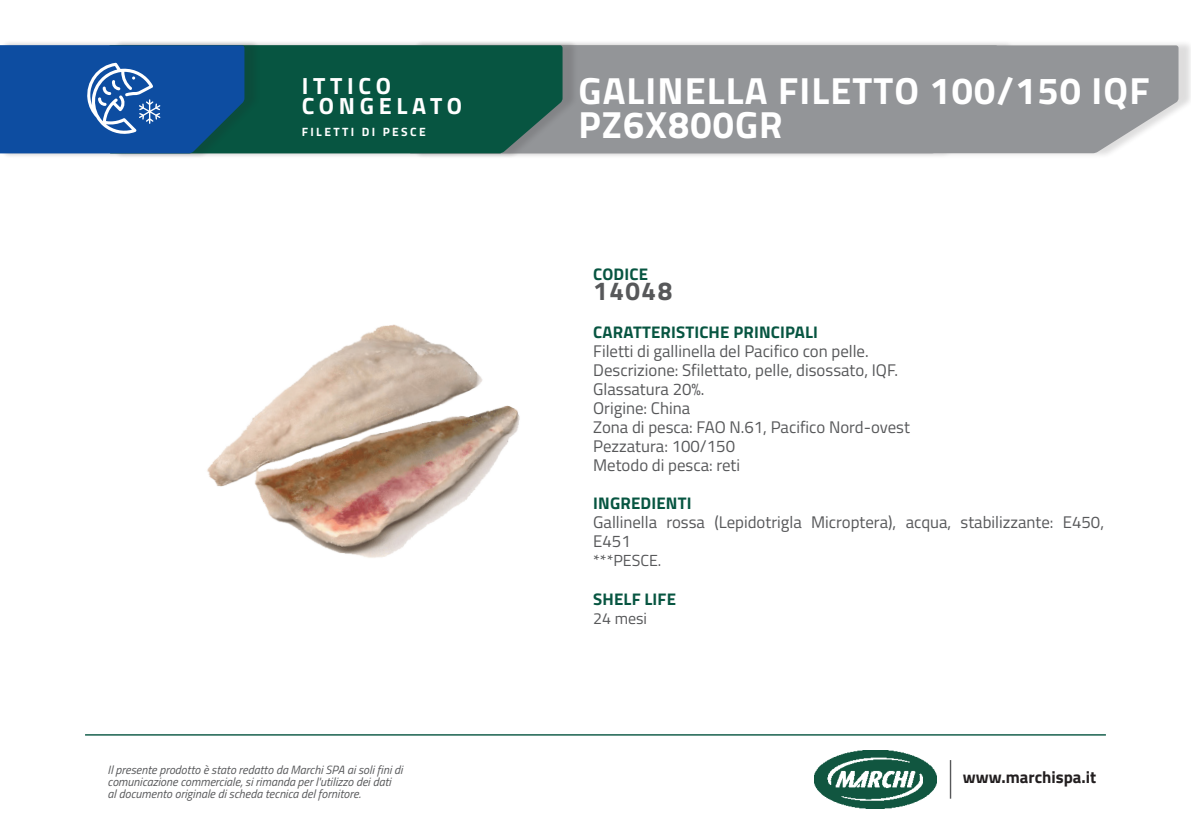
<style>
.page{position:relative;width:1191px;height:840px;background:#fff}
.page>*{position:absolute;margin:0;border:0;box-sizing:border-box;transform-origin:0 0}
.t1{font:700 37.8px/34.2px "Titillium Web";letter-spacing:.03em;color:#fff}
.t2{font:700 26px "Titillium Web";letter-spacing:.06em;color:#57585a}
.t3{font:700 23.4px/19.8px "Titillium Web";letter-spacing:.2em;color:#fff}
.t4{font:16.8px/19px "Titillium Web";color:#57585a}
.t5{font:700 16.8px "Titillium Web";letter-spacing:.01em;color:#075541}
.t6{font:700 16.8px "Titillium Web";color:#231f20}
.t7{font:16px "Titillium Web";color:#57585a}
.t8{font:italic 12px/12px "Titillium Web";color:#57585a}
.t9{font:700 12px "Titillium Web";letter-spacing:.2em;color:#fff}
</style>
<div class="page">
<hr style="left:949px;top:759px;width:2px;height:39px;background:#57585a">
<img style="left:814px;top:750px;width:122px;height:58px">
<hr style="left:85px;top:733px;width:1021px;height:2px;background:#075541">
<div style="left:413px;top:40px;width:778px;height:119px;background:#231f20;opacity:.15"></div>
<div style="left:578px;top:45px;width:600px;height:108px;background:#939598"></div>
<div style="left:113px;top:40px;width:465px;height:119px;background:#231f20;opacity:.15"></div>
<div style="left:260px;top:45px;width:302px;height:108px;background:#075541"></div>
<div style="left:0;top:40px;width:260px;height:119px;background:#231f20;opacity:.15"></div>
<svg style="left:0;top:45px;width:244px;height:108px;background:#1956a0"></svg>
<img style="left:207px;top:324px;width:313px;height:234px">
<p class="t3" style="left:302px;top:75px;width:162px">ITTICO<br>CONGELATO</p>
<p class="t9" style="left:302px;top:123px;width:125px">FILETTI DI PESCE</p>
<p class="t3" style="left:302px;top:92px;width:91px">ITTICO</p>
<p class="t8" style="left:108px;top:762px;width:296px">Il presente prodotto è stato redatto da Marchi SPA ai soli fini di comunicazione commerciale, si rimanda per l'utilizzo dei dati<br>al documento originale di scheda tecnica del fornitore.</p>
<p class="t1" style="left:578px;top:71px;width:572px">GALINELLA FILETTO 100/150 IQF<br>PZ6X800GR</p>
<p class="t1" style="left:617px;top:89px;width:231px">Crudo veneto</p>
<p class="t5" style="left:593px;top:261px;width:56px">CODICE</p>
<p class="t2" style="left:593px;top:271px;width:81px">14048</p>
<p class="t5" style="left:593px;top:319px;width:226px">CARATTERISTICHE PRINCIPALI</p>
<p class="t4" style="left:593px;top:341px;width:277px">Filetti di gallinella del Pacifico con pelle.</p>
<p class="t4" style="left:593px;top:360px;width:306px">Descrizione: Sfilettato, pelle, disossato, IQF.</p>
<p class="t4" style="left:593px;top:379px;width:113px">Glassatura 20%.</p>
<p class="t4" style="left:593px;top:398px;width:99px">Origine: China</p>
<p class="t4" style="left:593px;top:417px;width:318px">Zona di pesca: FAO N.61, Pacifico Nord-ovest</p>
<p class="t4" style="left:593px;top:436px;width:143px">Pezzatura: 100/150</p>
<p class="t4" style="left:593px;top:455px;width:148px">Metodo di pesca: reti</p>
<p class="t5" style="left:593px;top:490px;width:100px">INGREDIENTI</p>
<p class="t4" style="left:593px;top:512px;width:512px">Gallinella rossa (Lepidotrigla Microptera), acqua, stabilizzante: E450,<br>E451</p>
<p class="t7" style="left:593px;top:549px;width:70px">***PESCE.</p>
<p class="t5" style="left:593px;top:585px;width:84px">SHELF LIFE</p>
<p class="t7" style="left:593px;top:606px;width:55px">24 mesi</p>
<p class="t6" style="left:963px;top:764px;width:135px">www.marchispa.it</p>
</div>
